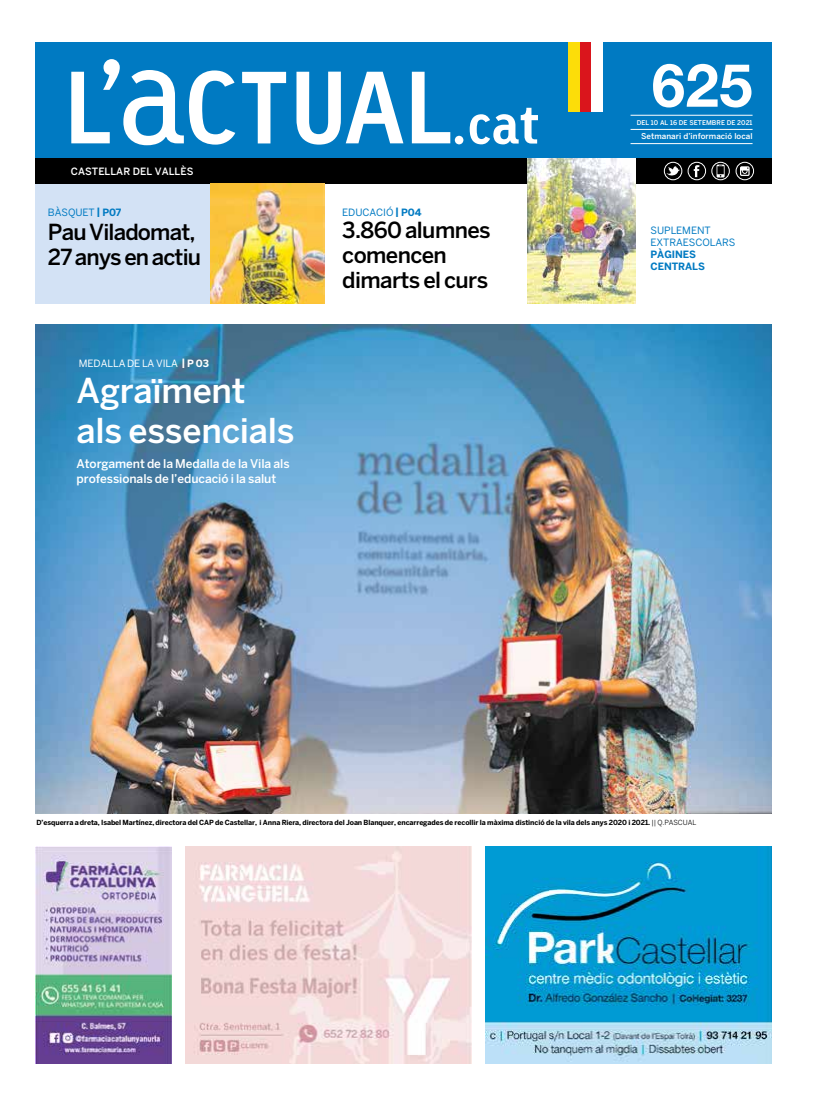
<style>
.page{position:relative;width:820px;height:1106px;background:#fff}
.page>*{position:absolute;margin:0;border:0;box-sizing:border-box;transform-origin:0 0}
.t1{font:700 60px "Helvetica Neue";color:#fff}
.t2{font:500 34px/40px "Benton Sans";letter-spacing:-.01em;color:#fff}
.t3{font:500 22px/25px "Benton Sans";letter-spacing:-.03em;color:#000}
.t4{font:500 12px/15px "Benton Sans";letter-spacing:-.005em;color:#fff}
.t5{font:10px/12px "Benton Sans";letter-spacing:-.005em;color:#007ac2}
.t6{font:10px "Benton Sans";letter-spacing:-.005em;color:#fff}
.t7{font:500 10px "Benton Sans";letter-spacing:.005em;color:#fff}
.t8{font:700 10px/12px "Benton Sans";letter-spacing:-.01em;color:#007ac2}
.t9{font:500 8px "Benton Sans";letter-spacing:.005em;color:#fff}
.t10{font:700 7px "Benton Sans";letter-spacing:-.015em;color:#000}
.t11{font:500 6.5px "Benton Sans";letter-spacing:.005em;color:#fff}
.s1{font-weight:700}
.s2{font-weight:400}
</style>
<div class="page">
<img style="left:35px;top:325px;width:736px;height:488px">
<img style="left:35px;top:846px;width:136px;height:217px">
<img style="left:185px;top:846px;width:286px;height:217px">
<img style="left:485px;top:846px;width:286px;height:217px">
<div style="left:35px;top:43px;width:736px;height:115px;background:#007ac2"></div>
<svg style="left:71px;top:59px;width:466px;height:87px"></svg>
<div style="left:35px;top:158px;width:736px;height:26px;background:#000"></div>
<svg style="left:666px;top:166px;width:13px;height:10px"></svg>
<div style="left:663px;top:162px;width:18px;height:18px;border:1px solid #fff;border-radius:50%"></div>
<svg style="left:693px;top:165px;width:6px;height:12px"></svg>
<div style="left:687px;top:162px;width:18px;height:18px;border:1px solid #fff;border-radius:50%"></div>
<div style="left:735px;top:162px;width:18px;height:18px;border:1px solid #fff;border-radius:50%"></div>
<svg style="left:740px;top:166px;width:9px;height:10px"></svg>
<div style="left:711px;top:162px;width:18px;height:18px;border:1px solid #fff;border-radius:50%"></div>
<svg style="left:716px;top:165px;width:8px;height:12px"></svg>
<hr style="left:630px;top:115px;width:122px;height:1px;background:#fff">
<hr style="left:630px;top:129px;width:122px;height:1px;background:#fff">
<hr style="left:630px;top:143px;width:122px;height:1px;background:#fff">
<div style="left:568px;top:43px;width:12px;height:69px;background:#fcdd09"></div>
<div style="left:580px;top:43px;width:11px;height:69px;background:#da151c"></div>
<div style="left:591px;top:43px;width:11px;height:69px;background:#fff"></div>
<div style="left:35px;top:184px;width:186px;height:119px;background:#d3e2f5"></div>
<img style="left:210px;top:184px;width:114px;height:119px">
<img style="left:527px;top:158px;width:108px;height:146px">
<h3 class="t7" style="left:71px;top:165px;width:124px">CASTELLAR DEL VALLÈS</h3>
<h3 class="t5" style="left:48px;top:206px;width:75px">BÀSQUET <span class="s1">| P07</span></h3>
<h3 class="t3" style="left:48px;top:219px;width:155px">Pau Viladomat,<br>27 anys en actiu</h3>
<h3 class="t6" style="left:79px;top:357px;width:132px">MEDALLA DE LA VILA <span class="s1">| P 03</span></h3>
<h2 class="t2" style="left:77px;top:370px;width:219px">Agraïment als essencials</h2>
<h3 class="t4" style="left:77px;top:455px;width:214px">Atorgament de la Medalla de la Vila als professionals de l’educació i la salut</h3>
<h3 class="t5" style="left:342px;top:206px;width:81px">EDUCACIÓ <span class="s1">| P04</span></h3>
<h3 class="t3" style="left:342px;top:217px;width:150px">3.860 alumnes comencen dimarts el curs</h3>
<h1 class="t1" style="left:651px;top:38px;width:102px">625</h1>
<p class="t11" style="left:636px;top:118px;width:117px">DEL 10 AL 16 DE SETEMBRE DE 2021</p>
<p class="t9" style="left:641px;top:132px;width:113px">Setmanari d’informació local</p>
<h3 class="t5" style="left:650px;top:225px;width:86px">SUPLEMENT<br>EXTRAESCOLARS</h3>
<h3 class="t8" style="left:650px;top:249px;width:56px">PÀGINES<br>CENTRALS</h3>
<p class="t10" style="left:37px;top:817px;width:661px">D’esquerra a dreta, Isabel Martínez, directora del CAP de Castellar, i Anna Riera, directora del Joan Blanquer, encarregades de recollir la màxima distinció de la vila dels anys 2020 i 2021. <span class="s2">|| Q.PASCUAL</span></p>
</div>
